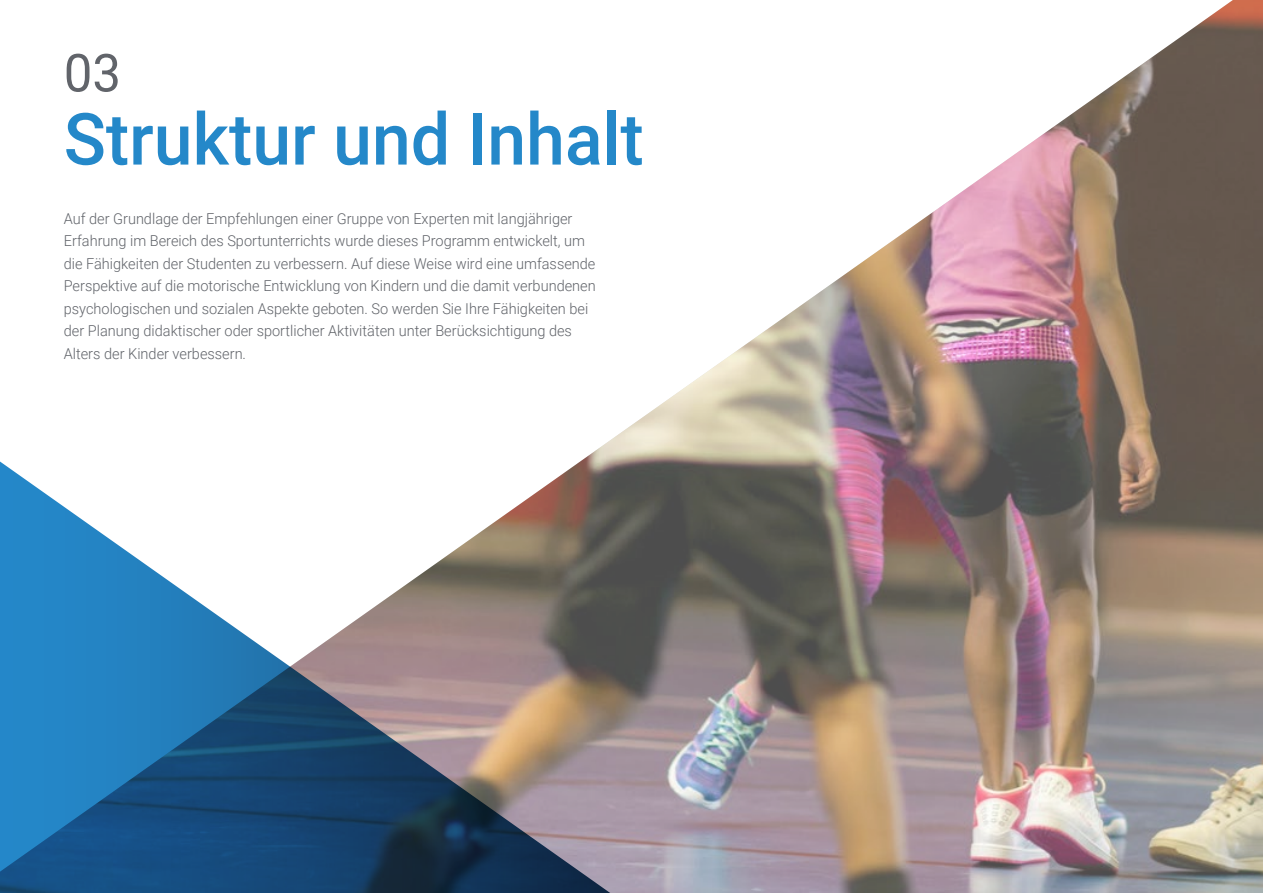
<style>
.page{position:relative;width:1263px;height:893px;background:#fff}
.page>*{position:absolute;margin:0;border:0;box-sizing:border-box;transform-origin:0 0}
.t1{font:500 72px "Roboto";color:#2488c9}
.t2{font:52.5px "Roboto";color:#61646a}
.t3{font:300 15px/22.5px "Roboto";color:#61646a}
</style>
<div class="page">
<img style="left:602px;top:0;width:661px;height:893px">
<svg style="left:0;top:446px;width:640px;height:447px"></svg>
<h2 class="t2" style="left:64px;top:36px;width:59px">03</h2>
<h1 class="t1" style="left:64px;top:89px;width:581px">Struktur und Inhalt</h1>
<p class="t3" style="left:64px;top:207px;width:533px">Auf der Grundlage der Empfehlungen einer Gruppe von Experten mit langjähriger Erfahrung im Bereich des Sportunterrichts wurde dieses Programm entwickelt, um die Fähigkeiten der Studenten zu verbessern. Auf diese Weise wird eine umfassende Perspektive auf die motorische Entwicklung von Kindern und die damit verbundenen psychologischen und sozialen Aspekte geboten. So werden Sie Ihre Fähigkeiten bei der Planung didaktischer oder sportlicher Aktivitäten unter Berücksichtigung des Alters der Kinder verbessern.</p>
</div>
